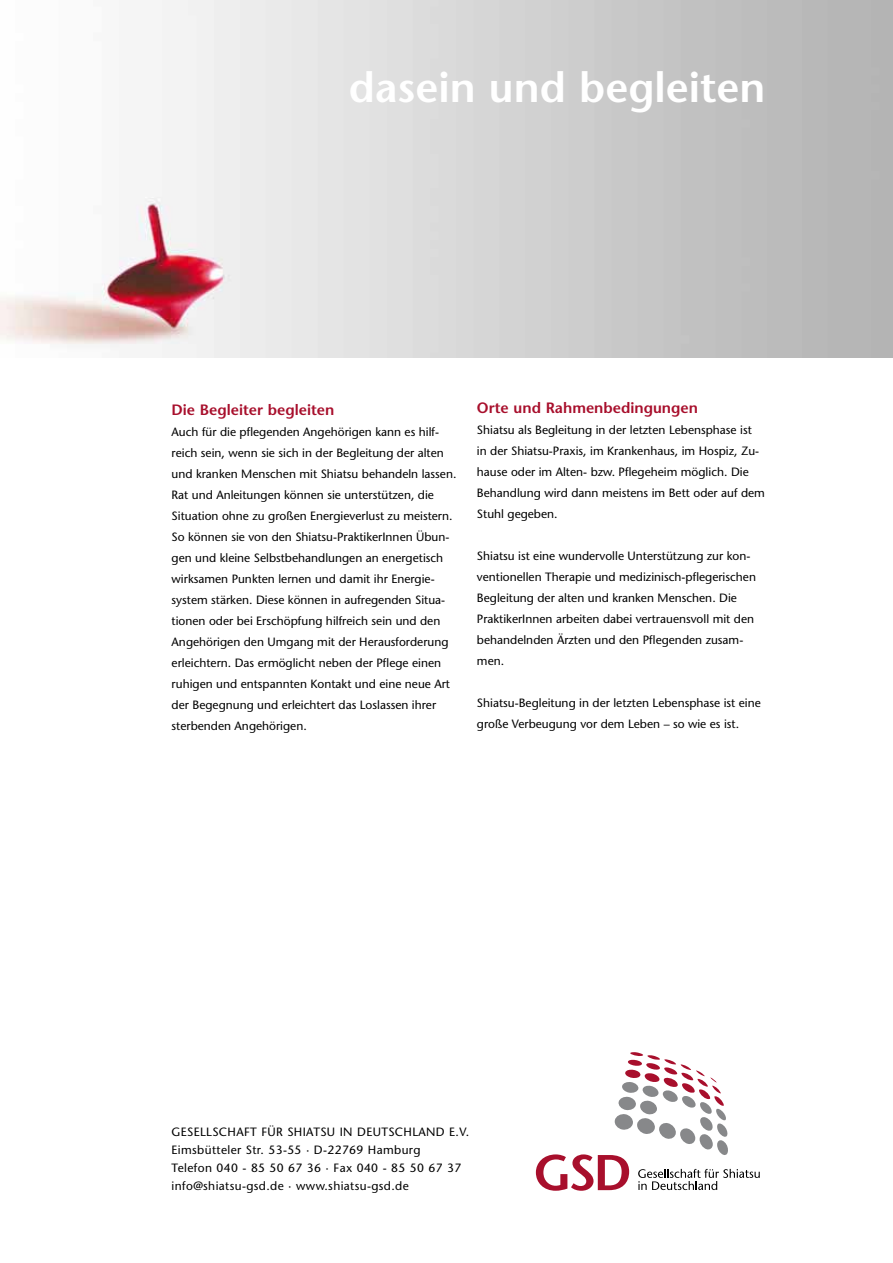
<style>
.page{position:relative;width:893px;height:1263px;background:#fff}
.page>*{position:absolute;margin:0;border:0;box-sizing:border-box;transform-origin:0 0}
.t1{font:600 42px "Stone Sans";color:#fff}
.t2{font:600 15px "Stone Sans";color:#a80f2c}
.t3{font:12px/21px "Stone Sans";color:#000}
.t4{font:12px/18px "Stone Sans";letter-spacing:.03em;color:#000}
</style>
<div class="page">
<img style="left:0;top:0;width:893px;height:357px">
<svg style="left:536px;top:1052px;width:224px;height:139px"></svg>
<h1 class="t1" style="left:349px;top:63px;width:418px">dasein und begleiten</h1>
<p class="t2" style="left:172px;top:400px;width:164px">Die Begleiter begleiten</p>
<p class="t3" style="left:172px;top:421px;width:286px">Auch für die pflegenden Angehörigen kann es hilf&shy;reich sein, wenn sie sich in der Begleitung der alten und kranken Menschen mit Shiatsu behandeln lassen.<br>Rat und Anleitungen können sie unterstützen, die Situation ohne zu großen Energieverlust zu meistern.<br>So können sie von den Shiatsu-PraktikerInnen Übun&shy;gen und kleine Selbstbehandlungen an energetisch wirksamen Punkten lernen und damit ihr Energie&shy;system stärken. Diese können in aufregenden Situa&shy;tionen oder bei Erschöpfung hilfreich sein und den Angehörigen den Umgang mit der Herausforderung erleichtern. Das ermöglicht neben der Pflege einen ruhigen und entspannten Kontakt und eine neue Art der Begegnung und erleichtert das Loslassen ihrer sterbenden Angehörigen.</p>
<p class="t2" style="left:477px;top:399px;width:223px">Orte und Rahmenbedingungen</p>
<p class="t3" style="left:477px;top:420px;width:289px">Shiatsu als Begleitung in der letzten Lebensphase ist<br>in der Shiatsu-Praxis, im Krankenhaus, im Hospiz, Zu&shy;hause oder im Alten- bzw. Pflegeheim möglich. Die Behandlung wird dann meistens im Bett oder auf dem Stuhl gegeben.</p>
<p class="t3" style="left:477px;top:546px;width:281px">Shiatsu ist eine wundervolle Unterstützung zur kon&shy;ventionellen Therapie und medizinisch-pflegerischen Begleitung der alten und kranken Menschen. Die PraktikerInnen arbeiten dabei vertrauensvoll mit den behandelnden Ärzten und den Pflegenden zusam&shy;men.</p>
<p class="t3" style="left:477px;top:693px;width:285px">Shiatsu-Begleitung in der letzten Lebensphase ist eine große Verbeugung vor dem Leben – so wie es ist.</p>
<p class="t3" style="left:172px;top:1121px;width:17px">Gesells</p>
<p class="t3" style="left:219px;top:1121px;width:83px">chaft für Shiatsu</p>
<p class="t3" style="left:340px;top:1121px;width:35px">in Deuts</p>
<p class="t3" style="left:395px;top:1121px;width:17px">chla</p>
<p class="t3" style="left:426px;top:1121px;width:45px">nd e.V.</p>
<p class="t4" style="left:172px;top:1140px;width:291px">Eimsbütteler Str. 53-55 · D-22769 Hamburg<br>Telefon 040 - 85 50 67 36 · Fax 040 - 85 50 67 37 info@shiatsu-gsd.de · www.shiatsu-gsd.de</p>
</div>
